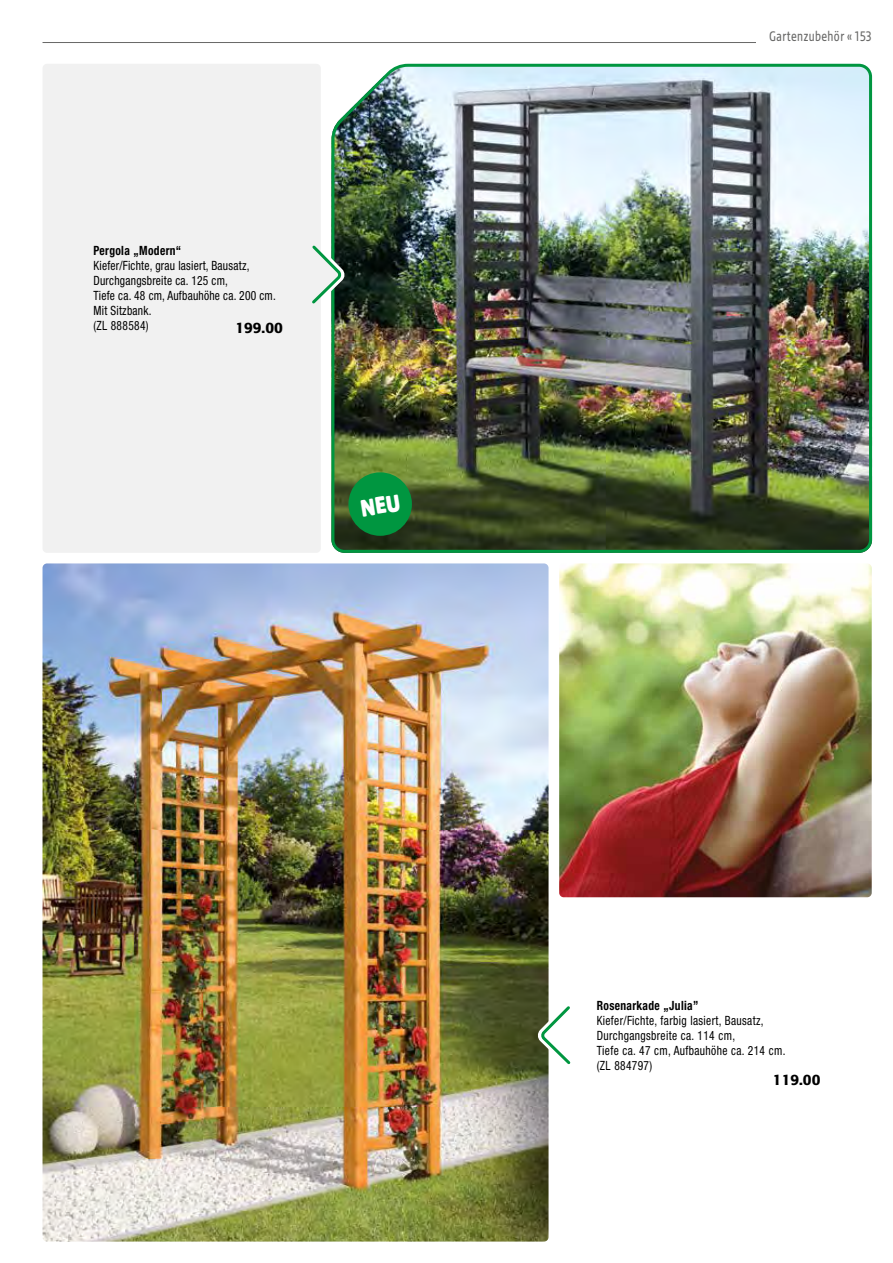
<style>
.page{position:relative;width:893px;height:1263px;background:#fff}
.page>*{position:absolute;margin:0;border:0;box-sizing:border-box;transform-origin:0 0}
.t1{font:15px "Hagebau Condensed";letter-spacing:.03em;color:#686867;scale:.9 1}
.t2{font:500 15px "Formata Std";color:#000}
.t3{font:condensed 12.75px/15px "Helvetica Neue LT Pro";letter-spacing:.03em;color:#000;scale:.9 1}
.t4{font:700 condensed 12.75px "Helvetica Neue LT Pro";letter-spacing:.03em;color:#000;scale:.9 1}
</style>
<div class="page">
<hr style="left:43px;top:42px;width:754px;height:1px;background:#686867">
<div style="left:756px;top:21px;width:116px;height:28px;background:#fff"></div>
<img style="left:43px;top:563px;width:506px;height:678px">
<img style="left:331px;top:63px;width:542px;height:490px">
<div style="left:348px;top:472px;width:64px;height:64px;background:#009640;border-radius:50%"></div>
<div style="left:43px;top:64px;width:278px;height:489px;background:#f1f1f1;border-radius:4px"></div>
<svg style="left:536px;top:1005px;width:35px;height:61px"></svg>
<svg style="left:312px;top:244px;width:34px;height:61px"></svg>
<img style="left:559px;top:563px;width:313px;height:334px">
<p class="t4" style="left:93px;top:243px;width:99px">Pergola „Modern“</p>
<p class="t3" style="left:93px;top:258px;width:204px">Kiefer/Fichte, grau lasiert, Bausatz,<br>Durchgangsbreite ca. 125 cm,<br>Tiefe ca. 48 cm, Aufbauhöhe ca. 200 cm.<br>Mit Sitzbank.<br>(ZL 888584)</p>
<p class="t2" style="left:235px;top:318px;width:49px">199.00</p>
<p class="t1" style="left:769px;top:28px;width:115px">Gartenzubehör « 153</p>
<p class="t4" style="left:597px;top:997px;width:114px">Rosenarkade „Julia”</p>
<p class="t3" style="left:597px;top:1012px;width:211px">Kiefer/Fichte, farbig lasiert, Bausatz,<br>Durchgangsbreite ca. 114 cm,<br>Tiefe ca. 47 cm, Aufbauhöhe ca. 214 cm. (ZL 884797)</p>
<p class="t2" style="left:773px;top:1070px;width:49px">119.00</p>
</div>
